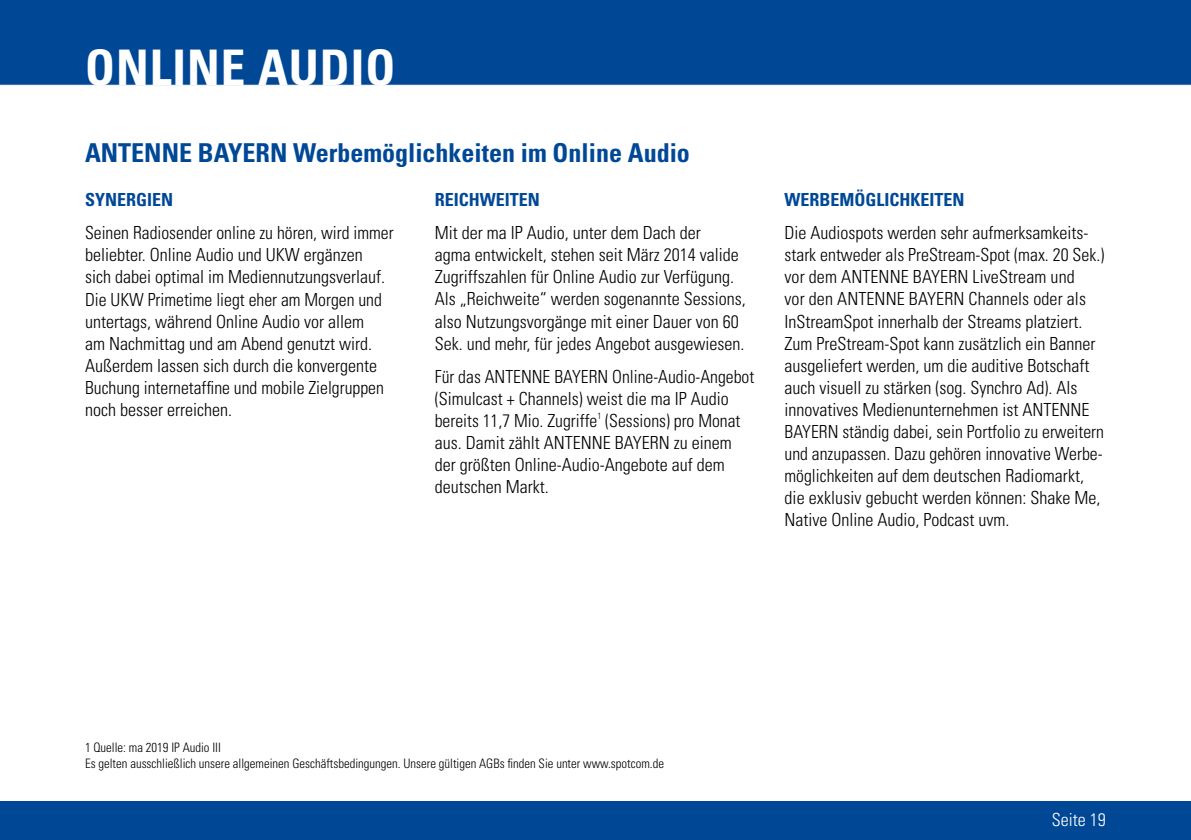
<style>
.page{position:relative;width:1191px;height:840px;background:#fff}
.page>*{position:absolute;margin:0;border:0;box-sizing:border-box;transform-origin:0 0}
.t1{font:700 condensed 49px "Univers";letter-spacing:.02em;color:#fff}
.t2{font:700 condensed 26px "Univers";color:#004896}
.t3{font:300 condensed 18px/22px "Univers";color:#000}
.t4{font:700 condensed 18px "Univers";color:#004896}
.t5{font:300 condensed 18px "Univers";color:#fff}
.t6{font:300 condensed 13px/16px "Univers";color:#000}
</style>
<div class="page">
<div style="left:0;top:0;width:1191px;height:86px;background:#004896"></div>
<div style="left:0;top:800px;width:1191px;height:39px;background:#004896"></div>
<h1 class="t1" style="left:85px;top:38px;width:312px">ONLINE AUDIO</h1>
<h2 class="t2" style="left:85px;top:137px;width:606px">ANTENNE BAYERN Werbemöglichkeiten im Online Audio</h2>
<p class="t4" style="left:85px;top:189px;width:90px">SYNERGIEN</p>
<p class="t3" style="left:85px;top:222px;width:310px">Seinen Radiosender online zu hören, wird immer beliebter. Online Audio und UKW ergänzen<br>sich dabei optimal im Mediennutzungsverlauf.<br>Die UKW Primetime liegt eher am Morgen und untertags, während Online Audio vor allem<br>am Nachmittag und am Abend genutzt wird.<br>Außerdem lassen sich durch die konvergente Buchung internetaffine und mobile Zielgruppen noch besser erreichen.</p>
<p class="t4" style="left:435px;top:189px;width:107px">REICHWEITEN</p>
<p class="t3" style="left:435px;top:222px;width:312px">Mit der ma IP Audio, unter dem Dach der<br>agma entwickelt, stehen seit März 2014 valide Zugriffszahlen für Online Audio zur Verfügung.<br>Als „Reichweite“ werden sogenannte Sessions, also Nutzungsvorgänge mit einer Dauer von 60<br>Sek. und mehr, für jedes Angebot ausgewiesen.</p>
<p class="t3" style="left:435px;top:365px;width:321px">Für das ANTENNE BAYERN Online-Audio-Angebot (Simulcast + Channels) weist die ma IP Audio bereits 11,7 Mio. Zugriffe<sup>1</sup> (Sessions) pro Monat aus. Damit zählt ANTENNE BAYERN zu einem der größten Online-Audio-Angebote auf dem deutschen Markt.</p>
<p class="t4" style="left:784px;top:189px;width:182px">WERBEMÖGLICHKEITEN</p>
<p class="t3" style="left:784px;top:222px;width:321px">Die Audiospots werden sehr aufmerksamkeits&shy;stark entweder als PreStream-Spot (max. 20 Sek.) vor dem ANTENNE BAYERN LiveStream und<br>vor den ANTENNE BAYERN Channels oder als InStreamSpot innerhalb der Streams platziert.<br>Zum PreStream-Spot kann zusätzlich ein Banner ausgeliefert werden, um die auditive Botschaft auch visuell zu stärken (sog. Synchro Ad). Als innovatives Medienunternehmen ist ANTENNE BAYERN ständig dabei, sein Portfolio zu erweitern und anzupassen. Dazu gehören innovative Werbe&shy;möglichkeiten auf dem deutschen Radiomarkt, die exklusiv gebucht werden können: Shake Me, Native Online Audio, Podcast uvm.</p>
<p class="t6" style="left:85px;top:739px;width:580px">1 Quelle: ma 2019 IP Audio III<br>Es gelten ausschließlich unsere allgemeinen Geschäftsbedingungen. Unsere gültigen AGBs finden Sie unter www.spotcom.de</p>
<p class="t5" style="left:1052px;top:808px;width:55px">Seite 19</p>
</div>
